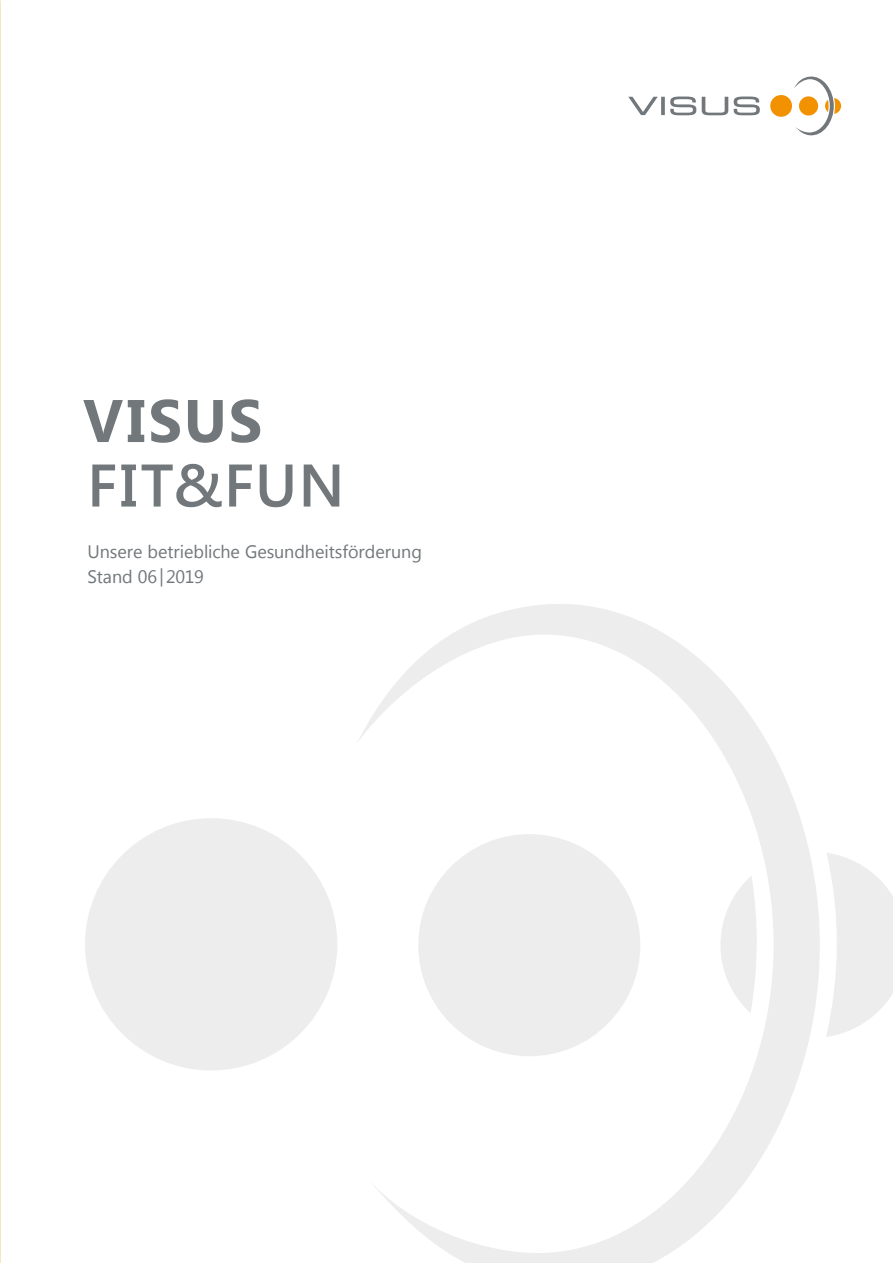
<style>
.page{position:relative;width:893px;height:1263px;background:#fff}
.page>*{position:absolute;margin:0;border:0;box-sizing:border-box;transform-origin:0 0}
.t1{font:600 60px "Segoe UI";letter-spacing:.035em;color:#71777a}
.t2{font:700 60px "Segoe UI";letter-spacing:.04em;color:#71777a}
.t3{font:18px/25.5px "Segoe UI";color:#71777a}
</style>
<div class="page">
<div style="left:770px;top:95px;width:22px;height:22px;background:#f39200;border-radius:50%"></div>
<svg style="left:794px;top:77px;width:47px;height:58px"></svg>
<svg style="left:628px;top:97px;width:68px;height:18px"></svg>
<svg style="left:702px;top:97px;width:26px;height:18px"></svg>
<svg style="left:734px;top:97px;width:26px;height:18px"></svg>
<div style="left:85px;top:818px;width:252px;height:252px;background:#ededed;border-radius:50%"></div>
<svg style="left:358px;top:604px;width:462px;height:659px"></svg>
<svg style="left:826px;top:853px;width:67px;height:184px"></svg>
<svg style="left:720px;top:875px;width:39px;height:138px"></svg>
<h1 class="t2" style="left:83px;top:378px;width:181px">VISUS</h1>
<h1 class="t1" style="left:87px;top:443px;width:259px">FIT&amp;FUN</h1>
<p class="t3" style="left:88px;top:538px;width:336px">Unsere betriebliche Gesundheitsförderung<br>Stand 06|2019</p>
</div>
